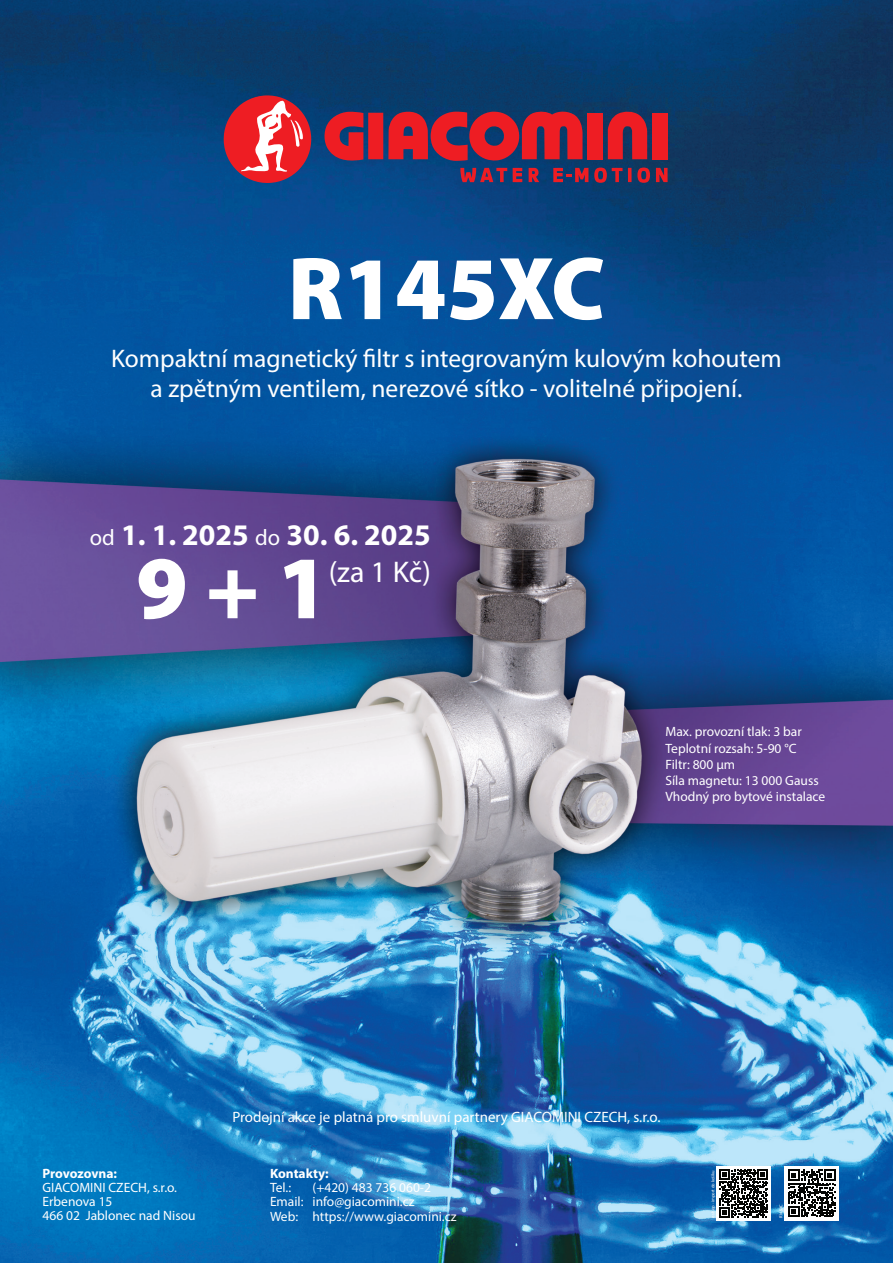
<style>
.page{position:relative;width:893px;height:1263px;background:#fff}
.page>*{position:absolute;margin:0;border:0;box-sizing:border-box;transform-origin:0 0}
.t1{font:900 90px "Myriad Pro";color:#fff}
.t2{font:700 30px "Myriad Pro";color:#fff}
.t3{font:30px "Myriad Pro";color:#fff}
.t4{font:25.5px/30.6px "Myriad Pro";color:#fff;text-align:center}
.t5{font:15px "Myriad Pro";color:#fff}
.t6{font:13.5px/14.2px "Myriad Pro";color:#fff}
.t7{font:700 13.5px "Myriad Pro";letter-spacing:-.005em;color:#fff}
.t8{font:4.5px "Myriad Pro";color:#fff}
.s1{font-weight:400;font-size:22.5px}
</style>
<div class="page">
<img style="left:0;top:0;width:893px;height:1263px">
<svg style="left:323px;top:112px;width:40px;height:50px;background:#a7283d"></svg>
<div style="left:368px;top:113px;width:15px;height:46px;background:#ee1d23"></div>
<div style="left:588px;top:113px;width:15px;height:46px;background:#ee1d23"></div>
<svg style="left:608px;top:111px;width:39px;height:48px;background:#b52332"></svg>
<div style="left:652px;top:113px;width:15px;height:46px;background:#ee1d23"></div>
<svg style="left:388px;top:110px;width:194px;height:51px;background:#a0273d"></svg>
<svg style="left:460px;top:168px;width:47px;height:14px"></svg>
<svg style="left:513px;top:168px;width:9px;height:14px"></svg>
<svg style="left:529px;top:168px;width:10px;height:14px"></svg>
<svg style="left:553px;top:168px;width:35px;height:14px"></svg>
<svg style="left:594px;top:168px;width:56px;height:15px"></svg>
<svg style="left:656px;top:168px;width:12px;height:14px"></svg>
<svg style="left:223px;top:95px;width:89px;height:89px;background:#b84b5d"></svg>
<svg style="left:717px;top:1166px;width:54px;height:54px"></svg>
<svg style="left:720px;top:1169px;width:48px;height:48px"></svg>
<div style="left:785px;top:1166px;width:54px;height:54px;background:#fff"></div>
<svg style="left:788px;top:1169px;width:48px;height:48px"></svg>
<h1 class="t1" style="left:288px;top:229px;width:319px">R145XC</h1>
<h3 class="t4" style="left:111px;top:342px;width:672px">Kompaktní magnetický filtr s integrovaným kulovým kohoutem a zpětným ventilem, nerezové sítko - volitelné připojení.</h3>
<h2 class="t2" style="left:90px;top:515px;width:343px"><span class="s1">od</span> 1. 1. 2025 <span class="s1">do</span> 30. 6. 2025</h2>
<h1 class="t1" style="left:136px;top:528px;width:194px">9 + 1</h1>
<h2 class="t3" style="left:329px;top:554px;width:104px">(za 1 Kč)</h2>
<p class="t6" style="left:665px;top:723px;width:161px;line-height:16.2px">Max. provozní tlak: 3 bar<br>Teplotní rozsah: 5-90 °C<br>Filtr: 800 µm<br>Síla magnetu: 13 000 Gauss<br>Vhodný pro bytové instalace</p>
<p class="t7" style="left:43px;top:1164px;width:76px">Provozovna:</p>
<p class="t6" style="left:43px;top:1180px;width:155px">GIACOMINI CZECH, s.r.o.<br>Erbenova 15<br>466 02 Jablonec nad Nisou</p>
<p class="t5" style="left:232px;top:1107px;width:430px">Prodejní akce je platná pro smluvní partnery GIACOMINI CZECH, s.r.o.</p>
<p class="t7" style="left:270px;top:1164px;width:60px">Kontakty:</p>
<p class="t6" style="left:270px;top:1180px;width:23px">Tel.:</p>
<p class="t6" style="left:270px;top:1180px;width:188px;text-indent:43px">(+420) 483 736 060-2<br>Email: info@giacomini.cz<br>Web: https://www.giacomini.cz</p>
<p class="t8" style="left:710px;top:1218px;width:50px;rotate:-90deg">e-shop - import do košíku</p>
<p class="t8" style="left:778px;top:1218px;width:16px;rotate:-90deg">R145XC</p>
</div>
